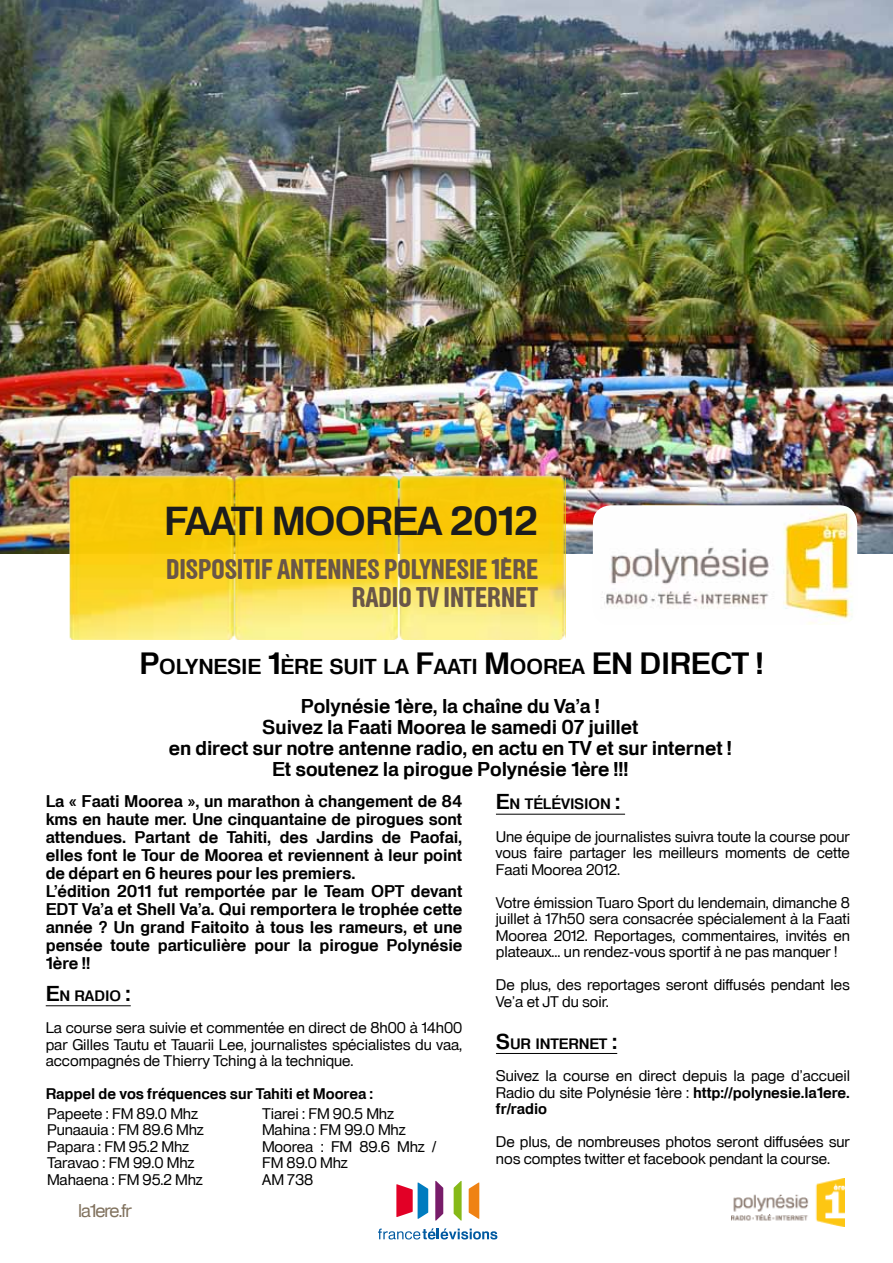
<style>
.page{position:relative;width:893px;height:1263px;background:#fff}
.page>*{position:absolute;margin:0;border:0;box-sizing:border-box;transform-origin:0 0}
.t1{font:600 39.3px "FTV Heldustry";letter-spacing:-.02em;color:#1c1c1d}
.t2{font:27.75px/27.8px "FTV Stanley";color:#695648;text-align:right}
.t3{font:600 21px "FTV Heldustry";color:#000}
.t4{font:600 19.5px/21px "FTV Heldustry";color:#000;text-align:center}
.t5{font:18px "FTV Heldustry";letter-spacing:-.05em;color:#81725e}
.t6{font:600 16.5px/18px "FTV Heldustry";color:#000}
.t7{font:15px/16.5px "FTV Heldustry";color:#000;text-align:justify}
.t8{font:600 15px "FTV Heldustry";color:#000}
.t9{font:600 14.7px "FTV Heldustry";color:#000}
.s1{font-size:30px}
.s2{font-size:21px}
.s3{font-weight:600}
</style>
<div class="page">
<img style="left:0;top:0;width:893px;height:554px">
<img style="left:731px;top:1178px;width:113px;height:48px">
<svg style="left:378px;top:1228px;width:119px;height:11px"></svg>
<svg style="left:435px;top:1181px;width:8px;height:39px"></svg>
<svg style="left:469px;top:1182px;width:10px;height:37px"></svg>
<svg style="left:454px;top:1181px;width:8px;height:39px"></svg>
<svg style="left:396px;top:1182px;width:32px;height:37px"></svg>
<img style="left:57px;top:468px;width:508px;height:172px">
<hr style="left:46px;top:1005px;width:85px;height:1px;background:#000">
<img style="left:593px;top:505px;width:264px;height:120px">
<hr style="left:496px;top:814px;width:129px;height:1px;background:#000">
<hr style="left:496px;top:1053px;width:121px;height:1px;background:#000">
<h1 class="t1" style="left:164px;top:496px;width:376px">FAATI MOOREA 2012</h1>
<h2 class="t2" style="left:166px;top:556px;width:277px">DISPOSITIF ANTENNES POLYNESIE</h2>
<h2 class="t2" style="left:352px;top:556px;width:188px">1ÈRE<br>RADIO TV INTERNET</h2>
<h3 class="t3" style="left:139px;top:654px;width:626px"><span class="s1">P</span>OLYNESIE <span class="s1">1</span>ÈRE SUIT LA <span class="s1">F</span>AATI <span class="s1">M</span>OOREA <span class="s1">EN DIRECT !</span></h3>
<h3 class="t4" style="left:169px;top:695px;width:564px">Polynésie 1ère, la chaîne du Va’a !<br>Suivez la Faati Moorea le samedi 07 juillet<br>en direct sur notre antenne radio, en actu en TV et sur internet !<br>Et soutenez la pirogue Polynésie 1ère !!!</h3>
<p class="t9" style="left:496px;top:795px;width:126px"><span class="s2">E</span>N TÉLÉVISION <span class="s2">:</span></p>
<p class="t7" style="left:496px;top:828px;width:356px">Une équipe de journalistes suivra toute la course pour vous faire partager les meilleurs moments de cette Faati Moorea 2012.</p>
<p class="t7" style="left:496px;top:894px;width:355px">Votre émission Tuaro Sport du lendemain, dimanche 8 juillet à 17h50 sera consacrée spécialement à la Faati Moorea 2012. Reportages, commentaires, invités en plateaux... un rendez-vous sportif à ne pas manquer !</p>
<p class="t7" style="left:496px;top:976px;width:355px">De plus, des reportages seront diffusés pendant les<br>Ve’a et JT du soir.</p>
<p class="t9" style="left:496px;top:1034px;width:123px"><span class="s2">S</span>UR INTERNET <span class="s2">:</span></p>
<p class="t7" style="left:496px;top:1067px;width:355px">Suivez la course en direct depuis la page d’accueil Radio du site Polynésie 1ère : <span class="s3">http://polynesie.la1ere. fr/radio</span></p>
<p class="t7" style="left:496px;top:1133px;width:355px">De plus, de nombreuses photos seront diffusées sur nos comptes twitter et facebook pendant la course.</p>
<p class="t6" style="left:46px;top:791px;width:418px">La « Faati Moorea », un marathon à changement de 84 kms en haute mer. Une cinquantaine de pirogues sont attendues. Partant de Tahiti, des Jardins de Paofai, elles font le Tour de Moorea et reviennent à leur point de départ en 6 heures pour les premiers.<br>L’édition 2011 fut remportée par le Team OPT devant EDT Va’a et Shell Va’a. Qui remportera le trophée cette année ? Un grand Faitoito à tous les rameurs, et une pensée toute particulière pour la pirogue Polynésie 1ère !!</p>
<p class="t9" style="left:46px;top:987px;width:86px"><span class="s2">E</span>N RADIO <span class="s2">:</span></p>
<p class="t7" style="left:46px;top:1019px;width:418px">La course sera suivie et commentée en direct de 8h00 à 14h00 par Gilles Tautu et Tauarii Lee, journalistes spécialistes du vaa, accompagnés de Thierry Tching à la technique.</p>
<p class="t8" style="left:46px;top:1085px;width:329px">Rappel de vos fréquences sur Tahiti et Moorea :</p>
<p class="t7" style="left:47px;top:1105px;width:158px;text-align:left">Papeete : FM 89.0 Mhz<br>Punaauia : FM 89.6 Mhz<br>Papara : FM 95.2 Mhz<br>Taravao : FM 99.0 Mhz<br>Mahaena : FM 95.2 Mhz</p>
<p class="t7" style="left:262px;top:1105px;width:176px;text-align:left">Tiarei : FM 90.5 Mhz<br>Mahina : FM 99.0 Mhz<br>Moorea : FM 89.6 Mhz /<br>FM 89.0 Mhz<br>AM 738</p>
<p class="t5" style="left:78px;top:1200px;width:55px">la1ere.fr</p>
</div>
